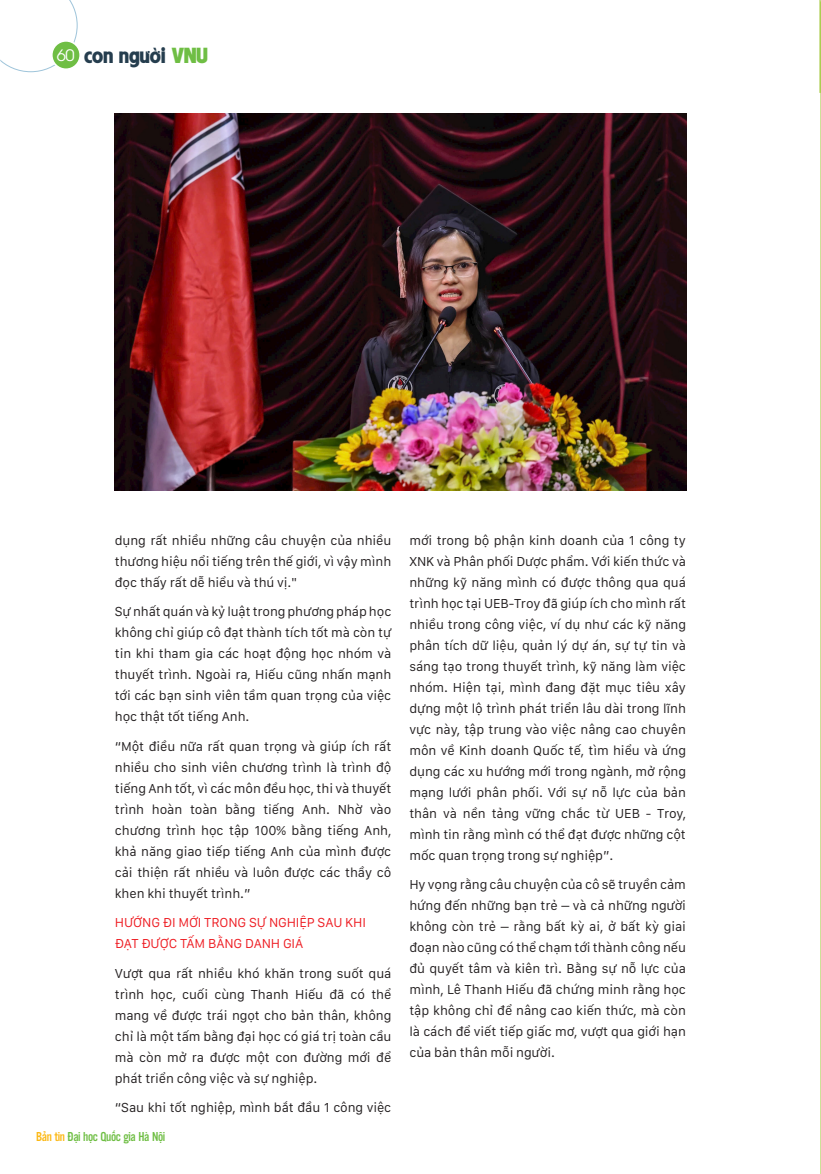
<style>
.page{position:relative;width:821px;height:1174px;background:#fff}
.page>*{position:absolute;margin:0;border:0;box-sizing:border-box;transform-origin:0 0}
.t1{font:19.5px "UTM American Sans";color:#253d4e}
.t2{font:15.6px "UTM Avo";color:#fff;scale:1.05 1}
.t3{font:13.5px/21px "San Francisco Text";letter-spacing:-.01em;color:#231f20;text-align:justify}
.t4{font:13.5px/21px "San Francisco Text";letter-spacing:-.01em;color:#ee1d23}
.t5{font:13.5px "UTM Alter Gothic";letter-spacing:-.03em;color:#6fbe44}
.s1{color:#6fbe44}
.s2{color:#fcb814}
</style>
<div class="page">
<svg style="left:0;top:0;width:77px;height:72px"></svg>
<div style="left:52px;top:41px;width:28px;height:28px;background:#6fbe44;border-radius:50%"></div>
<div style="left:51px;top:40px;width:30px;height:30px;border:2px solid #fff;border-radius:50%"></div>
<hr style="left:819px;top:0;width:1px;height:93px;background:#93be19">
<hr style="left:820px;top:1px;width:1px;height:1173px;background:#93be19">
<img style="left:115px;top:114px;width:571px;height:376px">
<p class="t2" style="left:57px;top:44px;width:18px">60</p>
<p class="t1" style="left:84px;top:40px;width:125px">con người <span class="s1">VNU</span></p>
<p class="t3" style="left:115px;top:529px;width:278px">dụng rất nhiều những câu chuyện của nhiều thương hiệu nổi tiếng trên thế giới, vì vậy mình đọc thấy rất dễ hiểu và thú vị."</p>
<p class="t3" style="left:115px;top:600px;width:278px">Sự nhất quán và kỷ luật trong phương pháp học không chỉ giúp cô đạt thành tích tốt mà còn tự tin khi tham gia các hoạt động học nhóm và thuyết trình. Ngoài ra, Hiếu cũng nhấn mạnh tới các bạn sinh viên tầm quan trọng của việc học thật tốt tiếng Anh.</p>
<p class="t3" style="left:115px;top:735px;width:278px">“Một điều nữa rất quan trọng và giúp ích rất nhiều cho sinh viên chương trình là trình độ tiếng Anh tốt, vì các môn đều học, thi và thuyết trình hoàn toàn bằng tiếng Anh. Nhờ vào chương trình học tập 100% bằng tiếng Anh, khả năng giao tiếp tiếng Anh của mình được cải thiện rất nhiều và luôn được các thầy cô khen khi thuyết trình.”</p>
<p class="t4" style="left:115px;top:911px;width:253px">HƯỚNG ĐI MỚI TRONG SỰ NGHIỆP SAU KHI<br>ĐẠT ĐƯỢC TẤM BẰNG DANH GIÁ</p>
<p class="t3" style="left:115px;top:962px;width:278px">Vượt qua rất nhiều khó khăn trong suốt quá trình học, cuối cùng Thanh Hiếu đã có thể mang về được trái ngọt cho bản thân, không chỉ là một tấm bằng đại học có giá trị toàn cầu mà còn mở ra được một con đường mới để phát triển công việc và sự nghiệp.</p>
<p class="t3" style="left:115px;top:1096px;width:278px">“Sau khi tốt nghiệp, mình bắt đầu 1 công việc</p>
<p class="t5" style="left:36px;top:1127px;width:131px"><span class="s2">Bản tin</span> Đại học Quốc gia Hà Nội</p>
<p class="t3" style="left:409px;top:529px;width:278px">mới trong bộ phận kinh doanh của 1 công ty XNK và Phân phối Dược phẩm. Với kiến thức và những kỹ năng mình có được thông qua quá trình học tại UEB-Troy đã giúp ích cho mình rất nhiều trong công việc, ví dụ như các kỹ năng phân tích dữ liệu, quản lý dự án, sự tự tin và sáng tạo trong thuyết trình, kỹ năng làm việc nhóm. Hiện tại, mình đang đặt mục tiêu xây dựng một lộ trình phát triển lâu dài trong lĩnh vực này, tập trung vào việc nâng cao chuyên môn về Kinh doanh Quốc tế, tìm hiểu và ứng dụng các xu hướng mới trong ngành, mở rộng mạng lưới phân phối. Với sự nỗ lực của bản thân và nền tảng vững chắc từ UEB - Troy, mình tin rằng mình có thể đạt được những cột mốc quan trọng trong sự nghiệp”.</p>
<p class="t3" style="left:409px;top:873px;width:278px">Hy vọng rằng câu chuyện của cô sẽ truyền cảm hứng đến những bạn trẻ – và cả những người không còn trẻ – rằng bất kỳ ai, ở bất kỳ giai đoạn nào cũng có thể chạm tới thành công nếu đủ quyết tâm và kiên trì. Bằng sự nỗ lực của mình, Lê Thanh Hiếu đã chứng minh rằng học tập không chỉ để nâng cao kiến thức, mà còn là cách để viết tiếp giấc mơ, vượt qua giới hạn của bản thân mỗi người.</p>
</div>
